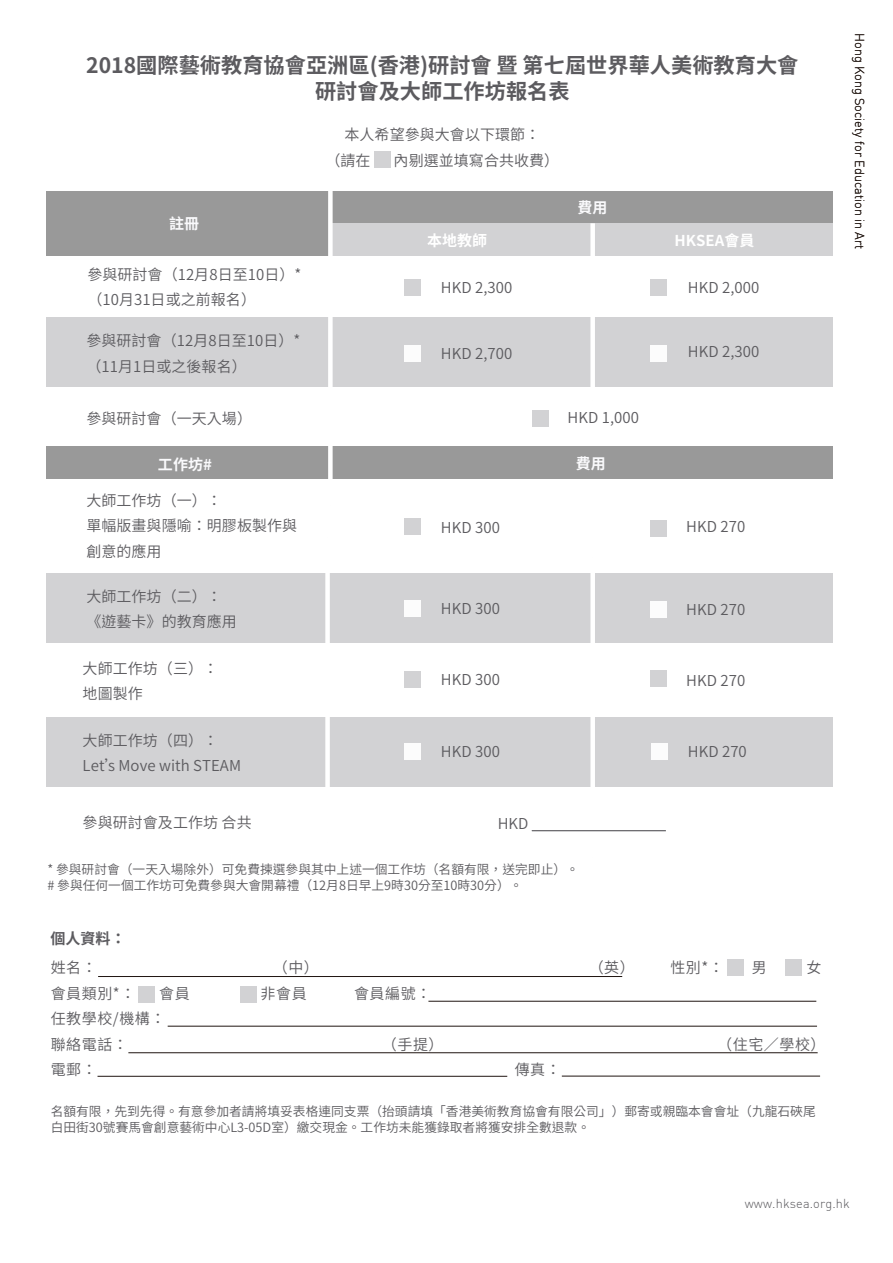
<style>
.page{position:relative;width:893px;height:1263px;background:#fff}
.page>*{position:absolute;margin:0;border:0;box-sizing:border-box;transform-origin:0 0}
.t1{font:700 21.15px/25.5px "Noto Sans CJ Ktc";color:#5c5b5f;text-align:center}
.t2{font:600 15px/25.5px "Noto Sans CJ Ktc";letter-spacing:.005em;color:#5c5b5f}
.t3{font:600 15px/25.5px "Noto Sans CJ Ktc";letter-spacing:.035em;color:#5c5b5f}
.t4{font:700 15px "Noto Sans CJ Ktc";letter-spacing:.005em;color:#fff}
.t5{font:700 15px "Noto Sans CJ Ktc";letter-spacing:.005em;color:#fafafc}
.t6{font:700 15px "Noto Sans CJ Ktc";color:#5c5b5f}
.t7{font:600 12.75px/15.3px "Noto Sans CJ Ktc";color:#5c5b5f}
.t8{font:300 12.75px "DIN";color:#1f140f}
.t9{font:300 12.75px "DIN";letter-spacing:.01em;color:#5c5b5f}
</style>
<div class="page">
<div style="left:375px;top:151px;width:16px;height:17px;background:#d2d2d4"></div>
<div style="left:46px;top:191px;width:285px;height:65px;background:#999"></div>
<div style="left:331px;top:191px;width:502px;height:32px;background:#999"></div>
<div style="left:331px;top:223px;width:502px;height:33px;background:#d2d2d4"></div>
<div style="left:46px;top:318px;width:787px;height:69px;background:#d2d2d4"></div>
<div style="left:46px;top:447px;width:787px;height:32px;background:#999"></div>
<div style="left:46px;top:573px;width:787px;height:70px;background:#d2d2d4"></div>
<div style="left:46px;top:717px;width:787px;height:70px;background:#d2d2d4"></div>
<div style="left:590px;top:223px;width:5px;height:177px;background:#fff"></div>
<div style="left:328px;top:191px;width:5px;height:314px;background:#fff"></div>
<div style="left:325px;top:537px;width:5px;height:306px;background:#fff"></div>
<div style="left:590px;top:557px;width:5px;height:301px;background:#fff"></div>
<div style="left:405px;top:279px;width:16px;height:16px;background:#d2d2d4"></div>
<div style="left:650px;top:279px;width:16px;height:16px;background:#d2d2d4"></div>
<div style="left:405px;top:345px;width:16px;height:16px;background:#fcfcfc"></div>
<div style="left:650px;top:346px;width:16px;height:16px;background:#fcfcfc"></div>
<div style="left:532px;top:410px;width:17px;height:17px;background:#d2d2d4"></div>
<div style="left:405px;top:518px;width:16px;height:16px;background:#d2d2d4"></div>
<div style="left:650px;top:520px;width:16px;height:16px;background:#d2d2d4"></div>
<div style="left:405px;top:601px;width:16px;height:16px;background:#fcfcfc"></div>
<div style="left:650px;top:601px;width:16px;height:17px;background:#fcfcfc"></div>
<div style="left:405px;top:672px;width:16px;height:16px;background:#d2d2d4"></div>
<div style="left:650px;top:671px;width:16px;height:16px;background:#d2d2d4"></div>
<div style="left:405px;top:743px;width:16px;height:17px;background:#fcfcfc"></div>
<div style="left:652px;top:743px;width:16px;height:17px;background:#fcfcfc"></div>
<hr style="left:532px;top:830px;width:134px;height:1px;background:#5c5b5f">
<hr style="left:98px;top:976px;width:524px;height:1px;background:#201511">
<hr style="left:428px;top:1001px;width:388px;height:1px;background:#201511">
<hr style="left:168px;top:1026px;width:649px;height:1px;background:#201511">
<hr style="left:128px;top:1052px;width:690px;height:1px;background:#201511">
<hr style="left:98px;top:1076px;width:409px;height:1px;background:#201511">
<hr style="left:562px;top:1076px;width:258px;height:1px;background:#201511">
<div style="left:138px;top:986px;width:16px;height:16px;background:#d2d2d4"></div>
<div style="left:240px;top:986px;width:16px;height:16px;background:#d2d2d4"></div>
<div style="left:727px;top:959px;width:16px;height:16px;background:#d2d2d4"></div>
<div style="left:785px;top:959px;width:16px;height:16px;background:#d2d2d4"></div>
<h1 class="t1" style="left:86px;top:53px;width:714px">2018國際藝術教育協會亞洲區(香港)研討會 暨 第七屆世界華人美術教育大會研討會及大師工作坊報名表</h1>
<p class="t2" style="left:325px;top:122px;width:216px;text-indent:19px">本人希望參與大會以下環節：（請在</p>
<p class="t2" style="left:394px;top:148px;width:167px">內剔選並填寫合共收費）</p>
<p class="t5" style="left:169px;top:215px;width:32px">註冊</p>
<p class="t2" style="left:87px;top:262px;width:216px">參與研討會（12月8日至10日）*（10月31日或之前報名）</p>
<p class="t2" style="left:86px;top:328px;width:216px">參與研討會（12月8日至10日）*（11月1日或之後報名）</p>
<p class="t2" style="left:86px;top:406px;width:167px">參與研討會（一天入場）</p>
<p class="t5" style="left:158px;top:456px;width:56px">工作坊#</p>
<p class="t2" style="left:86px;top:488px;width:212px">大師工作坊（一）：<br>單幅版畫與隱喻：明膠板製作與創意的應用</p>
<p class="t2" style="left:86px;top:584px;width:152px">大師工作坊（二）：《遊藝卡》的教育應用</p>
<p class="t2" style="left:83px;top:656px;width:137px">大師工作坊（三）：地圖製作</p>
<p class="t2" style="left:83px;top:728px;width:137px">大師工作坊（四）：<br>Let’</p>
<p class="t2" style="left:108px;top:753px;width:135px">s Move with STEAM</p>
<p class="t5" style="left:577px;top:199px;width:32px">費用</p>
<p class="t4" style="left:427px;top:232px;width:62px">本地教師</p>
<p class="t4" style="left:674px;top:232px;width:82px">HKSEA會員</p>
<p class="t2" style="left:441px;top:275px;width:73px">HKD 2,300</p>
<p class="t2" style="left:688px;top:275px;width:73px">HKD 2,000</p>
<p class="t2" style="left:441px;top:341px;width:73px">HKD 2,700</p>
<p class="t2" style="left:688px;top:339px;width:73px">HKD 2,300</p>
<p class="t2" style="left:567px;top:405px;width:73px">HKD 1,000</p>
<p class="t5" style="left:576px;top:455px;width:32px">費用</p>
<p class="t2" style="left:441px;top:515px;width:61px">HKD 300</p>
<p class="t2" style="left:686px;top:514px;width:61px">HKD 270</p>
<p class="t2" style="left:441px;top:596px;width:61px">HKD 300</p>
<p class="t2" style="left:686px;top:597px;width:61px">HKD 270</p>
<p class="t2" style="left:441px;top:667px;width:61px">HKD 300</p>
<p class="t2" style="left:686px;top:668px;width:61px">HKD 270</p>
<p class="t2" style="left:441px;top:739px;width:61px">HKD 300</p>
<p class="t2" style="left:688px;top:739px;width:61px">HKD 270</p>
<p class="t2" style="left:83px;top:810px;width:171px">參與研討會及工作坊 合共</p>
<p class="t2" style="left:498px;top:811px;width:32px">HKD</p>
<p class="t7" style="left:47px;top:862px;width:533px">* 參與研討會（一天入場除外）可免費揀選參與其中上述一個工作坊（名額有限，送完即止）。# 參與任何一個工作坊可免費參與大會開幕禮（12月8日早上9時30分至10時30分）。</p>
<p class="t6" style="left:50px;top:930px;width:77px">個人資料：</p>
<p class="t2" style="left:51px;top:955px;width:48px">姓名：</p>
<p class="t2" style="left:273px;top:955px;width:48px">（中）</p>
<p class="t2" style="left:589px;top:955px;width:48px">（英）</p>
<p class="t2" style="left:670px;top:955px;width:55px">性別*：</p>
<p class="t2" style="left:752px;top:955px;width:32px">男　</p>
<p class="t2" style="left:806px;top:955px;width:16px">女</p>
<p class="t2" style="left:51px;top:981px;width:86px">會員類別*：</p>
<p class="t2" style="left:159px;top:981px;width:48px">會員　</p>
<p class="t2" style="left:261px;top:981px;width:48px">非會員</p>
<p class="t2" style="left:354px;top:981px;width:79px">會員編號：</p>
<p class="t3" style="left:51px;top:1006px;width:116px">任教學校/機構：聯絡電話：</p>
<p class="t2" style="left:382px;top:1032px;width:63px">（手提）</p>
<p class="t2" style="left:717px;top:1032px;width:110px">（住宅／學校）</p>
<p class="t2" style="left:51px;top:1057px;width:48px">電郵：</p>
<p class="t2" style="left:515px;top:1057px;width:48px">傳真：</p>
<p class="t7" style="left:51px;top:1104px;width:766px">名額有限，先到先得。有意參加者請將填妥表格連同支票（抬頭請填「香港美術教育協會有限公司」）郵寄或親臨本會會址（九龍石硤尾白田街30號賽馬會創意藝術中心L3-05D室）繳交現金。工作坊未能獲錄取者將獲安排全數退款。</p>
<p class="t8" style="left:867px;top:33px;width:218px;rotate:90deg">Hong Kong Society for Education in Art</p>
<p class="t9" style="left:745px;top:1196px;width:107px">www.hksea.org.hk</p>
</div>
